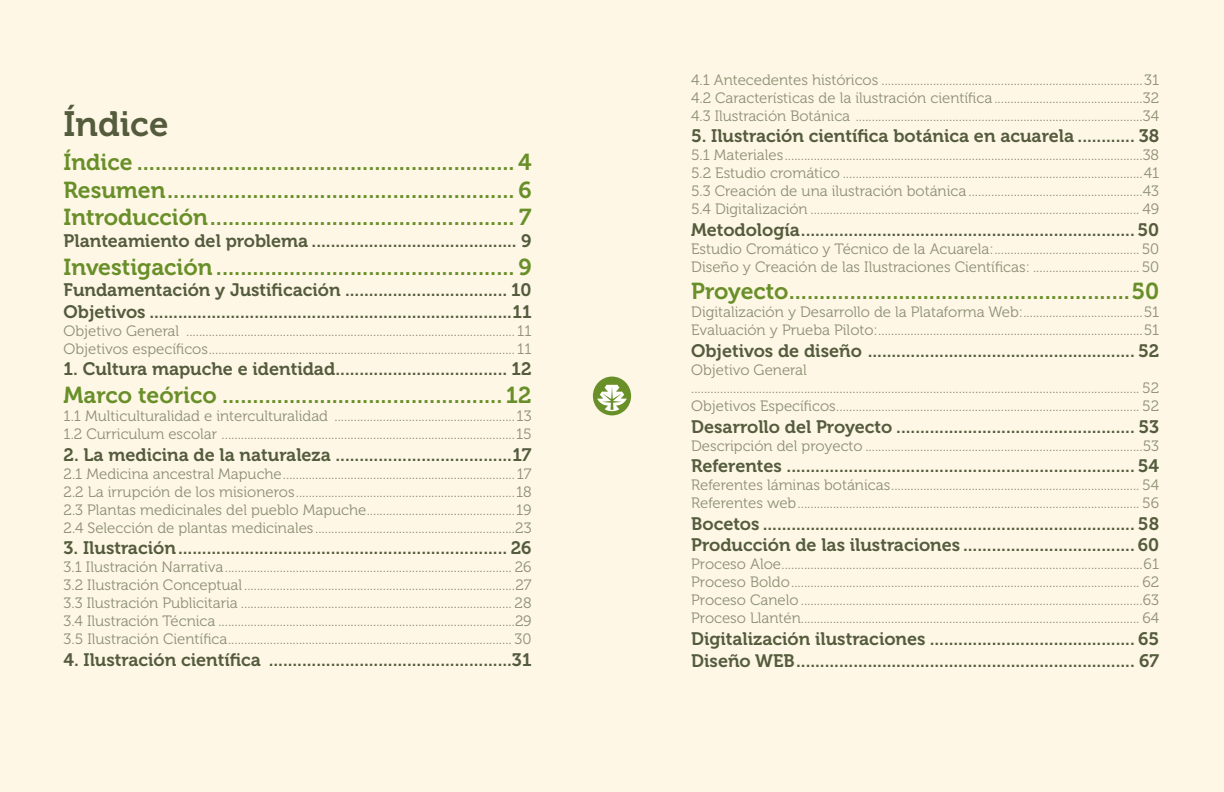
<style>
.page{position:relative;width:1224px;height:792px;background:#fef7e6}
.page>*{position:absolute;margin:0;border:0;box-sizing:border-box;transform-origin:0 0}
.t1{font:35px "Museo 700";color:#545c3d}
.t2{font:23px/27.6px "Museo 700";color:#698f29;text-align:justify}
.t3{font:18px/21.6px "Museo 700";color:#545c3d}
.t4{font:15px/18px "Museo 300";color:#8d9075}
</style>
<div class="page">
<div style="left:593px;top:377px;width:38px;height:38px;background:#698f29;border-radius:50%"></div>
<svg style="left:597px;top:385px;width:30px;height:26px"></svg>
<h1 class="t1" style="left:64px;top:104px;width:107px">Índice</h1>
<h2 class="t2" style="left:64px;top:149px;width:470px">Índice .............................................................. 4<br>Resumen......................................................... 6<br>Introducción.................................................. 7</h2>
<p class="t3" style="left:64px;top:230px;width:470px">Planteamiento del problema ........................................... 9</p>
<h2 class="t2" style="left:64px;top:253px;width:470px">Investigación................................................. 9</h2>
<p class="t3" style="left:64px;top:279px;width:470px">Fundamentación y Justificación .................................. 10<br>Objetivos ............................................................................11</p>
<p class="t4" style="left:64px;top:322px;width:470px">Objetivo General ...................................................................................................... 11<br>Objetivos específicos............................................................................................... 11</p>
<p class="t3" style="left:64px;top:359px;width:470px">1. Cultura mapuche e identidad.................................... 12</p>
<h2 class="t2" style="left:64px;top:382px;width:470px">Marco teórico .............................................. 12</h2>
<p class="t4" style="left:64px;top:407px;width:470px">1.1 Multiculturalidad e interculturalidad ........................................................13<br>1.2 Curriculum escolar ...........................................................................................15</p>
<p class="t3" style="left:64px;top:444px;width:469px">2. La medicina de la naturaleza .....................................17</p>
<p class="t4" style="left:64px;top:465px;width:470px;text-align:justify">2.1 Medicina ancestral Mapuche........................................................................ 17<br>2.2 La irrupción de los misioneros....................................................................18<br>2.3 Plantas medicinales del pueblo Mapuche..............................................19<br>2.4 Selección de plantas medicinales..............................................................23</p>
<p class="t3" style="left:64px;top:537px;width:470px">3. Ilustración..................................................................... 26</p>
<p class="t4" style="left:64px;top:558px;width:470px;text-align:justify">3.1 Ilustración Narrativa......................................................................................... 26<br>3.2 Ilustración Conceptual ....................................................................................27<br>3.3 Ilustración Publicitaria .................................................................................... 28<br>3.4 Ilustración Técnica ............................................................................................29<br>3.5 Ilustración Científica........................................................................................ 30</p>
<p class="t3" style="left:64px;top:649px;width:469px">4. Ilustración científica ...................................................31</p>
<p class="t4" style="left:691px;top:71px;width:470px;text-align:justify">4.1 Antecedentes históricos .................................................................................31<br>4.2 Características de la ilustración científica ..............................................32<br>4.3 Ilustración Botánica .........................................................................................34</p>
<p class="t3" style="left:691px;top:126px;width:469px">5. Ilustración científica botánica en acuarela ............ 38</p>
<p class="t4" style="left:691px;top:146px;width:470px;text-align:justify">5.1 Materiales...............................................................................................................38<br>5.2 Estudio cromático .............................................................................................41<br>5.3 Creación de una ilustración botánica ......................................................43<br>5.4 Digitalización ...................................................................................................... 49</p>
<p class="t3" style="left:691px;top:219px;width:469px">Metodología...................................................................... 50</p>
<p class="t4" style="left:691px;top:240px;width:470px">Estudio Cromático y Técnico de la Acuarela:............................................. 50<br>Diseño y Creación de las Ilustraciones Científicas: ................................. 50</p>
<h2 class="t2" style="left:691px;top:278px;width:470px">Proyecto........................................................50</h2>
<p class="t4" style="left:691px;top:304px;width:469px">Digitalización y Desarrollo de la Plataforma Web:.....................................51<br>Evaluación y Prueba Piloto:..................................................................................51</p>
<p class="t3" style="left:691px;top:340px;width:470px">Objetivos de diseño ........................................................ 52</p>
<p class="t4" style="left:691px;top:361px;width:469px">Objetivo General ........................................................................................................................................... 52<br>Objetivos Específicos.............................................................................................. 52</p>
<p class="t3" style="left:691px;top:416px;width:469px">Desarrollo del Proyecto .................................................. 53</p>
<p class="t4" style="left:691px;top:437px;width:470px">Descripción del proyecto ......................................................................................53</p>
<p class="t3" style="left:691px;top:456px;width:469px">Referentes ......................................................................... 54</p>
<p class="t4" style="left:691px;top:476px;width:469px">Referentes láminas botánicas............................................................................. 54<br>Referentes web.......................................................................................................... 56</p>
<p class="t3" style="left:691px;top:513px;width:470px">Bocetos .............................................................................. 58<br>Producción de las ilustraciones .................................... 60</p>
<p class="t4" style="left:691px;top:556px;width:470px;text-align:justify">Proceso Aloe................................................................................................................61<br>Proceso Boldo............................................................................................................ 62<br>Proceso Canelo..........................................................................................................63<br>Proceso Llantén......................................................................................................... 64</p>
<p class="t3" style="left:691px;top:628px;width:469px">Digitalización ilustraciones ........................................... 65<br>Diseño WEB....................................................................... 67</p>
</div>
